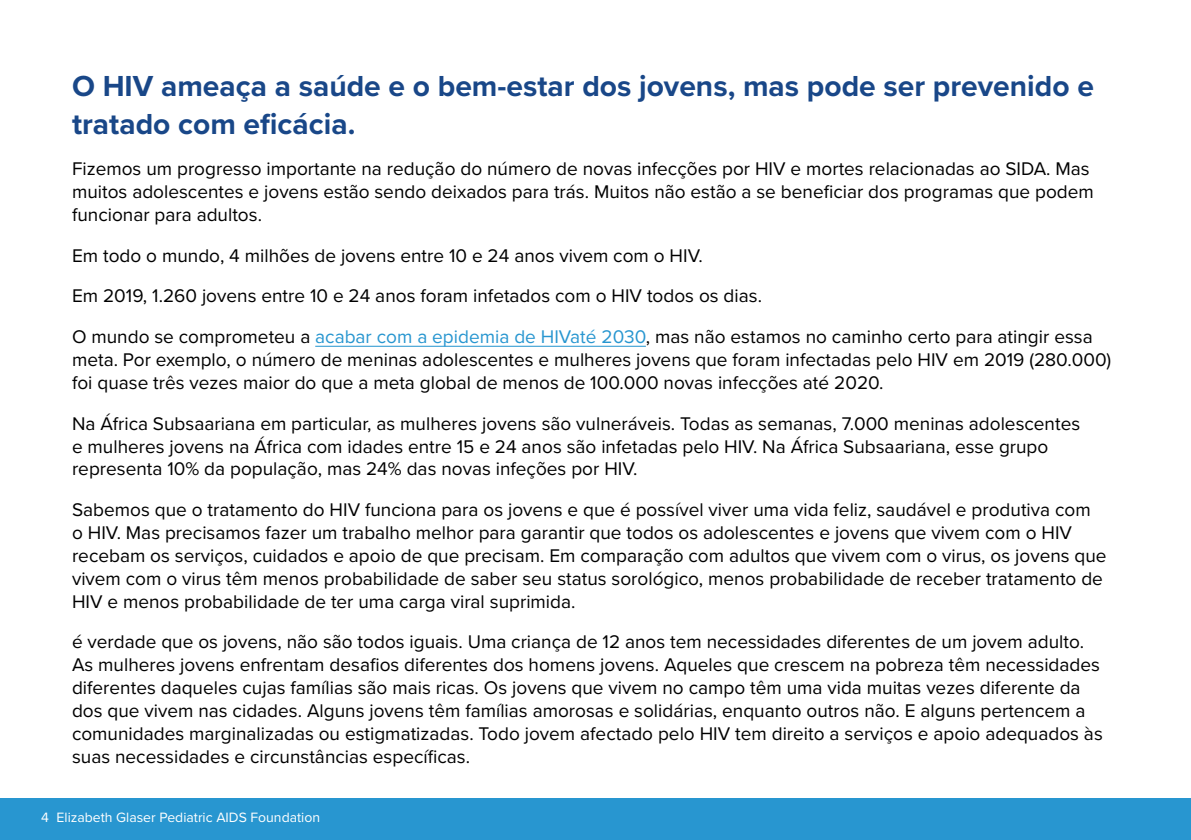
<style>
.page{position:relative;width:1191px;height:840px;background:#fff}
.page>*{position:absolute;margin:0;border:0;box-sizing:border-box;transform-origin:0 0}
.t1{font:700 30px/38.4px "Proxima Nova";color:#194788}
.t2{font:19px/22.8px "Proxima Nova";color:#000}
.t3{font:14px "Proxima Nova";color:#fff}
.s1{color:#2896d0}
</style>
<div class="page">
<div style="left:0;top:797px;width:1191px;height:42px;background:#2896d0"></div>
<hr style="left:315px;top:345px;width:331px;height:1px;background:#2896d0">
<h1 class="t1" style="left:72px;top:66px;width:1023px">O HIV ameaça a saúde e o bem-estar dos jovens, mas pode ser prevenido e tratado com eficácia.</h1>
<p class="t2" style="left:72px;top:156px;width:1023px">Fizemos um progresso importante na redução do número de novas infecções por HIV e mortes relacionadas ao SIDA. Mas muitos adolescentes e jovens estão sendo deixados para trás. Muitos não estão a se beneficiar dos programas que podem funcionar para adultos.</p>
<p class="t2" style="left:72px;top:234px;width:1022px;line-height:40.8px">Em todo o mundo, 4 milhões de jovens entre 10 e 24 anos vivem com o HIV.<br>Em 2019, 1.260 jovens entre 10 e 24 anos foram infetados com o HIV todos os dias.<br>O mundo se comprometeu a <span class="s1">acabar com a epidemia de HIVaté 2030</span>, mas não estamos no caminho certo para atingir essa</p>
<p class="t2" style="left:72px;top:347px;width:1040px">meta. Por exemplo, o número de meninas adolescentes e mulheres jovens que foram infectadas pelo HIV em 2019 (280.000) foi quase três vezes maior do que a meta global de menos de 100.000 novas infecções até 2020.</p>
<p class="t2" style="left:72px;top:411px;width:1009px">Na África Subsaariana em particular, as mulheres jovens são vulneráveis. Todas as semanas, 7.000 meninas adolescentes e mulheres jovens na África com idades entre 15 e 24 anos são infetadas pelo HIV. Na África Subsaariana, esse grupo representa 10% da população, mas 24% das novas infeções por HIV.</p>
<p class="t2" style="left:72px;top:497px;width:1036px">Sabemos que o tratamento do HIV funciona para os jovens e que é possível viver uma vida feliz, saudável e produtiva com<br>o HIV. Mas precisamos fazer um trabalho melhor para garantir que todos os adolescentes e jovens que vivem com o HIV recebam os serviços, cuidados e apoio de que precisam. Em comparação com adultos que vivem com o virus, os jovens que vivem com o virus têm menos probabilidade de saber seu status sorológico, menos probabilidade de receber tratamento de HIV e menos probabilidade de ter uma carga viral suprimida.</p>
<p class="t2" style="left:72px;top:629px;width:1032px">é verdade que os jovens, não são todos iguais. Uma criança de 12 anos tem necessidades diferentes de um jovem adulto.<br>As mulheres jovens enfrentam desafios diferentes dos homens jovens. Aqueles que crescem na pobreza têm necessidades diferentes daqueles cujas famílias são mais ricas. Os jovens que vivem no campo têm uma vida muitas vezes diferente da dos que vivem nas cidades. Alguns jovens têm famílias amorosas e solidárias, enquanto outros não. E alguns pertencem a comunidades marginalizadas ou estigmatizadas. Todo jovem afectado pelo HIV tem direito a serviços e apoio adequados às suas necessidades e circunstâncias específicas.</p>
<p class="t3" style="left:41px;top:806px;width:280px">4 Elizabeth Glaser Pediatric AIDS Foundation</p>
</div>
